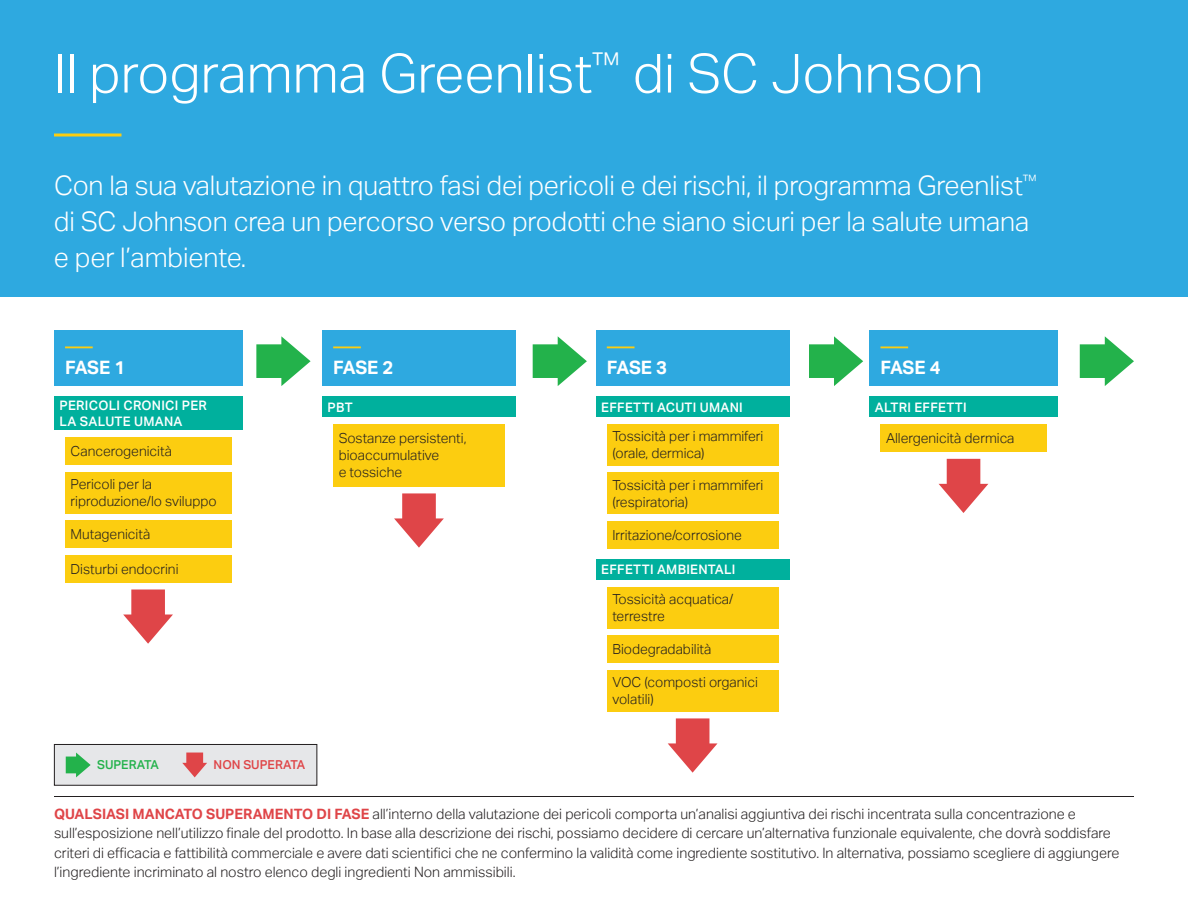
<style>
.page{position:relative;width:1188px;height:918px;background:#fff}
.page>*{position:absolute;margin:0;border:0;box-sizing:border-box;transform-origin:0 0}
.t1{font:300 54px "Aktiv Grotesk";color:#fff}
.t2{font:300 27px/36px "Aktiv Grotesk";letter-spacing:-.005em;color:#fff}
.t3{font:700 18.45px "Aktiv Grotesk";letter-spacing:-.02em;color:#fff}
.t4{font:300 14.25px/19.5px "Aktiv Grotesk";color:#231f20}
.t5{font:300 13.8px/17px "Aktiv Grotesk";color:#231f20}
.t6{font:500 13.05px/15.8px "Aktiv Grotesk";letter-spacing:.02em;color:#fff}
.t7{font:500 12.3px "Aktiv Grotesk";color:#df4548}
.t8{font:500 12.3px "Aktiv Grotesk";color:#23b24b}
.s1{font-weight:700;color:#df4548}
</style>
<div class="page">
<div style="left:0;top:0;width:1188px;height:297px;background:#2ea9e0"></div>
<hr style="left:54px;top:134px;width:68px;height:2px;background:#fccd10">
<hr style="left:54px;top:796px;width:1080px;height:1px;background:#231f20">
<div style="left:322px;top:331px;width:194px;height:55px;background:#2ea9e0"></div>
<hr style="left:333px;top:346px;width:28px;height:2px;background:#fccd10">
<div style="left:322px;top:397px;width:194px;height:20px;background:#00b09d"></div>
<div style="left:333px;top:424px;width:172px;height:63px;background:#fccd10"></div>
<div style="left:869px;top:331px;width:189px;height:55px;background:#2ea9e0"></div>
<hr style="left:880px;top:346px;width:28px;height:2px;background:#fccd10">
<div style="left:880px;top:424px;width:167px;height:28px;background:#fccd10"></div>
<div style="left:869px;top:397px;width:189px;height:20px;background:#00b09d"></div>
<div style="left:596px;top:331px;width:193px;height:55px;background:#2ea9e0"></div>
<hr style="left:607px;top:346px;width:28px;height:2px;background:#fccd10">
<div style="left:596px;top:397px;width:193px;height:20px;background:#00b09d"></div>
<div style="left:607px;top:424px;width:171px;height:42px;background:#fccd10"></div>
<div style="left:607px;top:521px;width:171px;height:28px;background:#fccd10"></div>
<div style="left:607px;top:473px;width:171px;height:41px;background:#fccd10"></div>
<div style="left:596px;top:559px;width:193px;height:21px;background:#00b09d"></div>
<div style="left:607px;top:587px;width:171px;height:41px;background:#fccd10"></div>
<div style="left:607px;top:635px;width:171px;height:28px;background:#fccd10"></div>
<div style="left:607px;top:670px;width:171px;height:42px;background:#fccd10"></div>
<div style="left:54px;top:331px;width:188px;height:55px;background:#2ea9e0"></div>
<hr style="left:65px;top:346px;width:28px;height:2px;background:#fccd10">
<div style="left:54px;top:397px;width:188px;height:33px;background:#00b09d"></div>
<div style="left:65px;top:437px;width:166px;height:28px;background:#fccd10"></div>
<div style="left:65px;top:520px;width:166px;height:28px;background:#fccd10"></div>
<div style="left:65px;top:472px;width:166px;height:41px;background:#fccd10"></div>
<div style="left:65px;top:555px;width:166px;height:28px;background:#fccd10"></div>
<div style="left:54px;top:744px;width:263px;height:41px;background:#e6e7e9"></div>
<div style="left:54px;top:744px;width:263px;height:42px;border:1px solid #231f20"></div>
<svg style="left:182px;top:753px;width:25px;height:24px"></svg>
<svg style="left:66px;top:753px;width:25px;height:24px"></svg>
<svg style="left:533px;top:336px;width:54px;height:50px"></svg>
<svg style="left:809px;top:336px;width:54px;height:50px"></svg>
<svg style="left:1080px;top:336px;width:54px;height:50px"></svg>
<svg style="left:256px;top:336px;width:55px;height:50px"></svg>
<svg style="left:123px;top:590px;width:50px;height:54px"></svg>
<svg style="left:394px;top:493px;width:50px;height:55px"></svg>
<svg style="left:668px;top:718px;width:50px;height:55px"></svg>
<svg style="left:939px;top:459px;width:49px;height:54px"></svg>
<h1 class="t1" style="left:54px;top:42px;width:931px">Il programma Greenlist<sup>™</sup> di SC Johnson</h1>
<h2 class="t2" style="left:54px;top:167px;width:984px">Con la sua valutazione in quattro fasi dei pericoli e dei rischi, il programma Greenlist<sup>™ </sup>di SC Johnson crea un percorso verso prodotti che siano sicuri per la salute umana e per l’ambiente.</h2>
<p class="t3" style="left:65px;top:357px;width:62px">FASE 1</p>
<p class="t6" style="left:60px;top:398px;width:149px">PERICOLI CRONICI PER<br>LA SALUTE UMANA</p>
<p class="t5" style="left:71px;top:443px;width:103px">Cancerogenicità</p>
<p class="t5" style="left:71px;top:476px;width:148px">Pericoli per la riproduzione/lo sviluppo</p>
<p class="t3" style="left:333px;top:357px;width:62px">FASE 2</p>
<p class="t6" style="left:328px;top:399px;width:27px">PBT</p>
<p class="t5" style="left:339px;top:430px;width:129px">Sostanze persistenti, bioaccumulative<br>e tossiche</p>
<p class="t3" style="left:607px;top:357px;width:62px">FASE 3</p>
<p class="t6" style="left:601px;top:399px;width:143px">EFFETTI ACUTI UMANI</p>
<p class="t5" style="left:612px;top:428px;width:153px">Tossicità per i mammiferi (orale, dermica)</p>
<p class="t5" style="left:612px;top:477px;width:153px">Tossicità per i mammiferi (respiratoria)</p>
<p class="t3" style="left:880px;top:357px;width:62px">FASE 4</p>
<p class="t6" style="left:875px;top:399px;width:93px">ALTRI EFFETTI</p>
<p class="t5" style="left:886px;top:430px;width:130px">Allergenicità dermica</p>
<p class="t5" style="left:71px;top:526px;width:81px">Mutagenicità</p>
<p class="t5" style="left:612px;top:527px;width:131px">Irritazione/corrosione</p>
<p class="t5" style="left:71px;top:560px;width:109px">Disturbi endocrini</p>
<p class="t6" style="left:601px;top:562px;width:136px">EFFETTI AMBIENTALI</p>
<p class="t5" style="left:612px;top:591px;width:123px">Tossicità acquatica/ terrestre</p>
<p class="t5" style="left:612px;top:641px;width:101px">Biodegradabilità</p>
<p class="t5" style="left:612px;top:674px;width:147px">VOC (composti organici volatili)</p>
<p class="t8" style="left:97px;top:758px;width:63px">SUPERATA</p>
<p class="t7" style="left:214px;top:758px;width:93px">NON SUPERATA</p>
<p class="t4" style="left:54px;top:804px;width:1067px"><span class="s1">QUALSIASI MANCATO SUPERAMENTO DI FASE</span> all’interno della valutazione dei pericoli comporta un’analisi aggiuntiva dei rischi incentrata sulla concentrazione e sull’esposizione nell’utilizzo finale del prodotto. In base alla descrizione dei rischi, possiamo decidere di cercare un’alternativa funzionale equivalente, che dovrà soddisfare criteri di efficacia e fattibilità commerciale e avere dati scientifici che ne confermino la validità come ingrediente sostitutivo. In alternativa, possiamo scegliere di aggiungere l’ingrediente incriminato al nostro elenco degli ingredienti Non ammissibili.</p>
</div>
